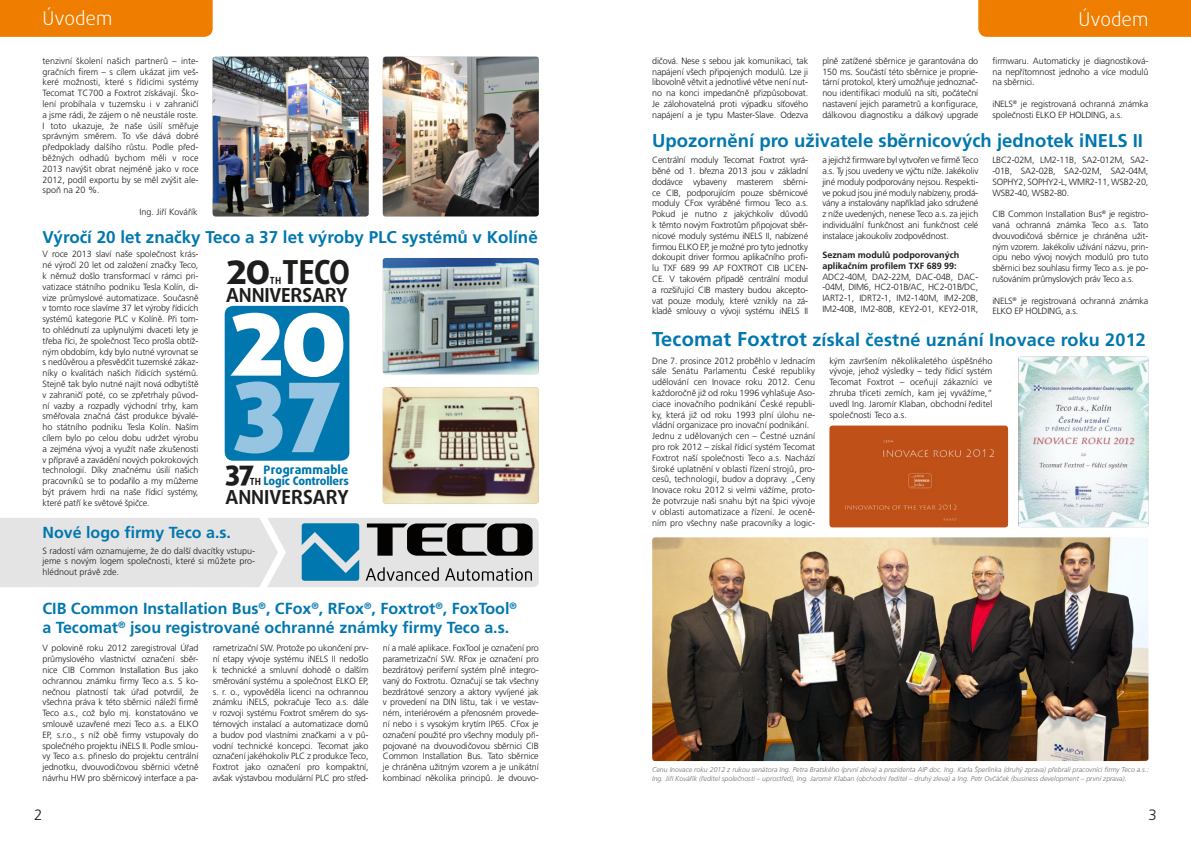
<style>
.page{position:relative;width:1191px;height:842px;background:#fff}
.page>*{position:absolute;margin:0;border:0;box-sizing:border-box;transform-origin:0 0}
.t1{font:800 114.2px "Daxline Pro";color:#fff}
.t2{font:900 99.4px "Daxline Pro";color:#96c4e1}
.t3{font:700 33px "Daxline Pro";color:#1d1d1b}
.t4{font:800 28.4px "Daxline Pro";color:#1d1d1b}
.t5{font:700 19.3px "Daxline Pro";letter-spacing:-.01em;color:#1d1d1b}
.t6{font:300 19px "Daxline Pro";color:#fff}
.t7{font:700 18.5px "Frutiger CE65";color:#0077ae}
.t8{font:700 18px "Frutiger CE65";letter-spacing:.01em;color:#0077ae}
.t9{font:700 17px "Frutiger CE65";color:#0077ae}
.t10{font:700 16px/19.2px "Frutiger CE65";color:#0077ae}
.t11{font:300 15px "Frutiger CE";color:#1d1d1b}
.t12{font:800 12.2px "Daxline Pro";letter-spacing:.02em;color:#0077ae}
.t13{font:800 11.6px "Daxline Pro";letter-spacing:-.01em;color:#0077ae}
.t14{font:700 9.8px "Daxline Pro";color:#1d1d1b}
.t15{font:300 9px/10.8px "Frutiger CE";letter-spacing:-.01em;color:#1d1d1b;text-align:justify}
.t16{font:700 9px/10.8px "Frutiger CE65";color:#1d1d1b}
.t17{font:italic 300 7px/9px "Frutiger CE";color:#70706f}
.s1{font-size:43.1px}
.s2{font-size:11.6px}
.s3{font-size:20px}
</style>
<div class="page">
<div style="left:978px;top:0;width:213px;height:37px;background:#ef7d00"></div>
<div style="left:0;top:0;width:213px;height:37px;background:#ef7d00"></div>
<img style="left:383px;top:57px;width:156px;height:159px">
<img style="left:213px;top:57px;width:156px;height:159px">
<img style="left:383px;top:258px;width:156px;height:116px">
<img style="left:383px;top:387px;width:156px;height:117px">
<div style="left:225px;top:306px;width:124px;height:155px;background:#0077ae;border-radius:9px"></div>
<svg style="left:0;top:518px;width:539px;height:69px;background:#bfc7cc"></svg>
<img style="left:652px;top:537px;width:496px;height:224px">
<img style="left:1018px;top:356px;width:130px;height:171px">
<img style="left:829px;top:426px;width:179px;height:101px">
<h3 class="t6" style="left:43px;top:5px;width:71px">Úvodem</h3>
<h3 class="t6" style="left:1078px;top:7px;width:71px">Úvodem</h3>
<p class="t15" style="left:43px;top:55px;width:157px">tenzivní školení našich partnerů – inte&shy;gračních firem – s cílem ukázat jim veš&shy;keré možnosti, které s řídicími systémy Tecomat TC700 a Foxtrot získávají. Ško&shy;lení probíhala v tuzemsku i v zahraničí a jsme rádi, že zájem o ně neustále roste.<br>I toto ukazuje, že naše úsilí směřuje správným směrem. To vše dává dobré předpoklady dalšího růstu. Podle před&shy;běžných odhadů bychom měli v roce 2013 navýšit obrat nejméně jako v roce 2012, podíl exportu by se měl zvýšit ale&shy;spoň na 20 %.</p>
<p class="t15" style="left:140px;top:206px;width:59px">Ing. Jiří Kovářík</p>
<p class="t15" style="left:43px;top:249px;width:157px">V roce 2013 slaví naše společnost krás&shy;né výročí 20 let od založení značky Teco, k němuž došlo transformací v rámci pri&shy;vatizace státního podniku Tesla Kolín, di&shy;vize průmyslové automatizace. Současně v tomto roce slavíme 37 let výroby řídicích systémů kategorie PLC v Kolíně. Při tom&shy;to ohlédnutí za uplynulými dvaceti lety je třeba říci, že společnost Teco prošla obtíž&shy;ným obdobím, kdy bylo nutné vyrovnat se s nedůvěrou a přesvědčit tuzemské zákaz&shy;níky o kvalitách našich řídicích systémů.<br>Stejně tak bylo nutné najít nová odbytiště v zahraničí poté, co se zpřetrhaly původ&shy;ní vazby a rozpadly východní trhy, kam směřovala značná část produkce bývalé&shy;ho státního podniku Tesla Kolín. Naším cílem bylo po celou dobu udržet výrobu a zejména vývoj a využít naše zkušenosti v přípravě a zavádění nových pokrokových technologií. Díky značnému úsilí našich pracovníků se to podařilo a my můžeme být právem hrdi na naše řídicí systémy, které patří ke světové špičce.</p>
<p class="t15" style="left:43px;top:545px;width:214px">S radostí vám oznamujeme, že do další dvacítky vstupu&shy;jeme s novým logem společnosti, které si můžete pro&shy;hlédnout právě zde.</p>
<h3 class="t9" style="left:43px;top:227px;width:497px">Výročí 20 let značky Teco a 37 let výroby PLC systémů v Kolíně</h3>
<h3 class="t3" style="left:226px;top:250px;width:126px"><span class="s1">20</span> TECO</h3>
<h3 class="t5" style="left:226px;top:282px;width:123px">ANNIVERSARY</h3>
<p class="t14" style="left:270px;top:274px;width:13px">TH</p>
<h1 class="t1" style="left:228px;top:259px;width:121px">20</h1>
<h2 class="t2" style="left:234px;top:334px;width:110px">37</h2>
<h3 class="t12" style="left:263px;top:461px;width:86px"><span class="s2">P</span>rogrammable</h3>
<p class="t13" style="left:263px;top:474px;width:87px">Logic Controllers</p>
<h3 class="t4" style="left:225px;top:452px;width:31px">37</h3>
<h3 class="t5" style="left:225px;top:484px;width:125px">ANNIVERSARY</h3>
<p class="t14" style="left:250px;top:475px;width:13px">TH</p>
<h3 class="t10" style="left:43px;top:522px;width:190px">Nové logo firmy Teco a.s.</h3>
<h3 class="t10" style="left:43px;top:599px;width:476px">CIB Common Installation Bus<sup>®</sup>, CFox<sup>®</sup>, RFox<sup>®</sup>, Foxtrot<sup>®</sup>, FoxTool<sup>® </sup>a Tecomat<sup>®</sup> jsou registrované ochranné známky firmy Teco a.s.</h3>
<p class="t15" style="left:43px;top:643px;width:157px">V polovině roku 2012 zaregistroval Úřad průmyslového vlastnictví označení sběr&shy;nice CIB Common Installation Bus jako ochrannou známku firmy Teco a.s. S ko&shy;nečnou platností tak úřad potvrdil, že všechna práva k této sběrnici náleží firmě Teco a.s., což bylo mj. konstatováno ve smlouvě uzavřené mezi Teco a.s. a ELKO EP, s.r.o., s níž obě firmy vstupovaly do společného projektu iNELS II. Podle smlou&shy;vy Teco a.s. přineslo do projektu centrální jednotku, dvouvodičovou sběrnici včetně návrhu HW pro sběrnicový interface a pa-</p>
<p class="t15" style="left:213px;top:643px;width:157px">rametrizační SW. Protože po ukončení prv&shy;ní etapy vývoje systému iNELS II nedošlo k technické a smluvní dohodě o dalším směrování systému a společnost ELKO EP, s. r. o., vypověděla licenci na ochrannou známku iNELS, pokračuje Teco a.s. dále v rozvoji systému Foxtrot směrem do sys&shy;témových instalací a automatizace domů a budov pod vlastními značkami a v pů&shy;vodní technické koncepci. Tecomat jako označení jakéhokoliv PLC z produkce Teco, Foxtrot jako označení pro kompaktní, avšak výstavbou modulární PLC pro střed-</p>
<p class="t15" style="left:383px;top:643px;width:157px">ní a malé aplikace. FoxTool je označení pro parametrizační SW. RFox je označení pro bezdrátový periferní systém plně integro&shy;vaný do Foxtrotu. Označují se tak všechny bezdrátové senzory a aktory vyvíjené jak v provedení na DIN lištu, tak i ve vestav&shy;ném, interiérovém a přenosném provede&shy;ní nebo i s vysokým krytím IP65. CFox je označení použité pro všechny moduly při&shy;pojované na dvouvodičovou sběrnici CIB Common Installation Bus. Tato sběrnice je chráněna užitným vzorem a je unikátní kombinací několika principů. Je dvouvo-</p>
<p class="t15" style="left:652px;top:55px;width:157px">dičová. Nese s sebou jak komunikaci, tak napájení všech připojených modulů. Lze ji libovolně větvit a jednotlivé větve není nut&shy;no na konci impedančně přizpůsobovat.<br>Je zálohovatelná proti výpadku síťového napájení a je typu Master-Slave. Odezva</p>
<p class="t15" style="left:822px;top:55px;width:157px">plně zatížené sběrnice je garantována do 150 ms. Součástí této sběrnice je proprie&shy;tární protokol, který umožňuje jednoznač&shy;nou identifikaci modulů na síti, počáteční nastavení jejich parametrů a konfigurace, dálkovou diagnostiku a dálkový upgrade</p>
<p class="t15" style="left:992px;top:55px;width:157px">firmwaru. Automaticky je diagnostiková&shy;na nepřítomnost jednoho a více modulů na sběrnici.</p>
<p class="t15" style="left:992px;top:98px;width:157px">iNELS<sup>®</sup> je registrovaná ochranná známka společnosti ELKO EP HOLDING, a.s.</p>
<h3 class="t7" style="left:652px;top:130px;width:492px">Upozornění pro uživatele sběrnicových jednotek iNELS II</h3>
<p class="t15" style="left:652px;top:155px;width:157px">Centrální moduly Tecomat Foxtrot vyrá&shy;běné od 1. března 2013 jsou v základní dodávce vybaveny masterem sběrni&shy;ce CIB, podporujícím pouze sběrnicové moduly CFox vyráběné firmou Teco a.s.<br>Pokud je nutno z jakýchkoliv důvodů k těmto novým Foxtrotům připojovat sběr&shy;nicové moduly systému iNELS II, nabízené firmou ELKO EP, je možné pro tyto jednotky dokoupit driver formou aplikačního profi&shy;lu TXF 689 99 AP FOXTROT CIB LICEN-CE. V takovém případě centrální modul a rozšiřující CIB mastery budou akcepto&shy;vat pouze moduly, které vznikly na zá&shy;kladě smlouvy o vývoji systému iNELS II</p>
<p class="t15" style="left:822px;top:155px;width:157px">a jejichž firmware byl vytvořen ve firmě Teco a.s. Ty jsou uvedeny ve výčtu níže. Jakékoliv jiné moduly podporovány nejsou. Respekti&shy;ve pokud jsou jiné moduly nabízeny, prodá&shy;vány a instalovány například jako sdružené z níže uvedených, nenese Teco a.s. za jejich individuální funkčnost ani funkčnost celé instalace jakoukoliv zodpovědnost.</p>
<p class="t15" style="left:992px;top:155px;width:157px">LBC2-02M, LM2-11B, SA2-012M, SA2- -01B, SA2-02B, SA2-02M, SA2-04M, SOPHY2, SOPHY2-L, WMR2-11, WSB2-20, WSB2-40, WSB2-80.</p>
<p class="t15" style="left:992px;top:209px;width:157px">CIB Common Installation Bus<sup>®</sup> je registro&shy;vaná ochranná známka Teco a.s. Tato dvouvodičová sběrnice je chráněna užit&shy;ným vzorem. Jakékoliv užívání názvu, prin&shy;cipu nebo vývoj nových modulů pro tuto sběrnici bez souhlasu firmy Teco a.s. je po&shy;rušováním průmyslových práv Teco a.s.</p>
<p class="t15" style="left:992px;top:295px;width:157px">iNELS<sup>®</sup> je registrovaná ochranná známka<br>ELKO EP HOLDING, a.s.</p>
<h3 class="t8" style="left:652px;top:329px;width:495px"><span class="s3">Tecomat Foxtrot</span> získal čestné uznání Inovace roku 2012</h3>
<p class="t15" style="left:652px;top:355px;width:165px;text-align:left">Dne 7. prosince 2012 proběhlo v Jednacím sále Senátu Parlamentu České republiky udělování cen Inovace roku 2012. Cenu každoročně již od roku 1996 vyhlašuje Aso&shy;ciace inovačního podnikání České republi&shy;ky, která již od roku 1993 plní úlohu ne&shy;vládní organizace pro inovační podnikání.<br>Jednu z udělovaných cen – Čestné uznání pro rok 2012 – získal řídicí systém Tecomat Foxtrot naší společnosti Teco a.s. Nachází široké uplatnění v oblasti řízení strojů, pro&shy;cesů, technologií, budov a dopravy. „Ceny Inovace roku 2012 si velmi vážíme, proto&shy;že potvrzuje naši snahu být na špici vývoje v oblasti automatizace a řízení. Je oceně&shy;ním pro všechny naše pracovníky a logic-</p>
<p class="t15" style="left:829px;top:355px;width:164px">kým završením několikaletého úspěšného vývoje, jehož výsledky – tedy řídicí systém Tecomat Foxtrot – oceňují zákazníci ve zhruba třiceti zemích, kam jej vyvážíme,“ uvedl Ing. Jaromír Klaban, obchodní ředitel společnosti Teco a.s.</p>
<p class="t16" style="left:822px;top:250px;width:138px">Seznam modulů podporovaných aplikačním profilem TXF 689 99:</p>
<p class="t15" style="left:822px;top:271px;width:157px">ADC2-40M, DA2-22M, DAC-04B, DAC--04M, DIM6, HC2-01B/AC, HC2-01B/DC, IART2-1, IDRT2-1, IM2-140M, IM2-20B, IM2-40B, IM2-80B, KEY2-01, KEY2-01R,</p>
<p class="t17" style="left:652px;top:765px;width:498px">Cenu Inovace roku 2012 z rukou senátora Ing. Petra Bratského (první zleva) a prezidenta AIP doc. Ing. Karla Šperlinka (druhý zprava) přebrali pracovníci firmy Teco a.s.:<br>Ing. Jiří Kovářík (ředitel společnosti – uprostřed), Ing. Jaromír Klaban (obchodní ředitel – druhý zleva) a Ing. Petr Ovčáček (business development – první zprava).</p>
<h3 class="t11" style="left:34px;top:806px;width:10px">2</h3>
<h3 class="t11" style="left:1148px;top:806px;width:10px">3</h3>
</div>
